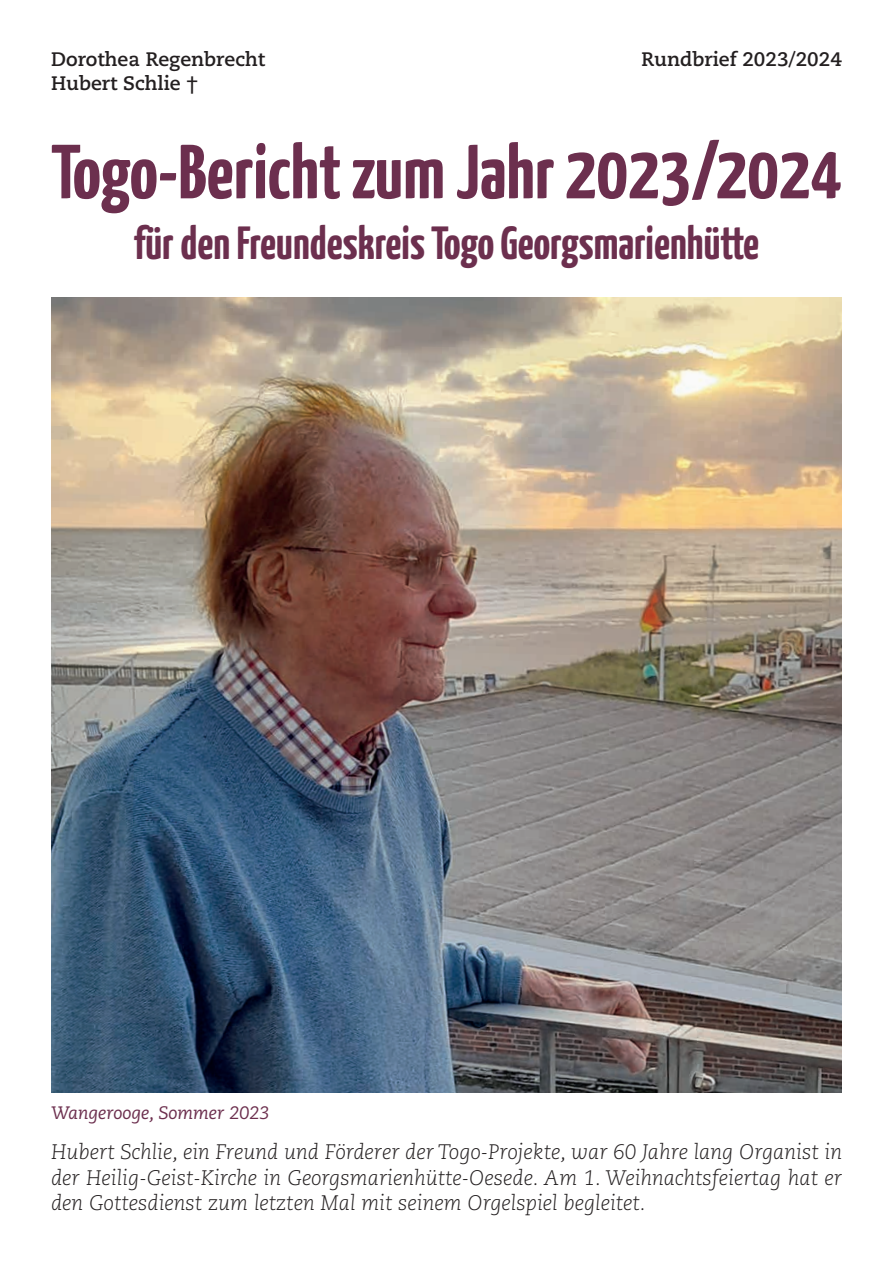
<style>
.page{position:relative;width:893px;height:1263px;background:#fff}
.page>*{position:absolute;margin:0;border:0;box-sizing:border-box;transform-origin:0 0}
.t1{font:700 76.5px "Yanone Kaffeesatz";color:#6c2f4e}
.t2{font:700 46.5px "Yanone Kaffeesatz";color:#6c2f4e}
.t3{font:italic 300 21px/25.5px "Caecilia";color:#231f20;text-align:justify}
.t4{font:700 19.5px "Caecilia";color:#231f20}
.t5{font:italic 18px "Caecilia";color:#6c2f4e}
</style>
<div class="page">
<img style="left:51px;top:298px;width:791px;height:795px">
<p class="t4" style="left:51px;top:48px;width:215px">Dorothea Regenbrecht</p>
<p class="t4" style="left:642px;top:48px;width:202px">Rundbrief 2023/2024</p>
<p class="t4" style="left:51px;top:71px;width:148px">Hubert Schlie †</p>
<h1 class="t1" style="left:51px;top:125px;width:792px">Togo-Bericht zum Jahr 2023/2024</h1>
<h2 class="t2" style="left:134px;top:214px;width:627px">für den Freundeskreis Togo Georgsmarienhütte</h2>
<p class="t5" style="left:51px;top:1102px;width:220px">Wangerooge, Sommer 2023</p>
<p class="t3" style="left:51px;top:1140px;width:792px">Hubert Schlie, ein Freund und Förderer der Togo-Projekte, war 60 Jahre lang Organist in der Heilig-Geist-Kirche in Georgsmarienhütte-Oesede. Am 1. Weihnachtsfeiertag hat er den Gottesdienst zum letzten Mal mit seinem Orgelspiel begleitet.</p>
</div>
